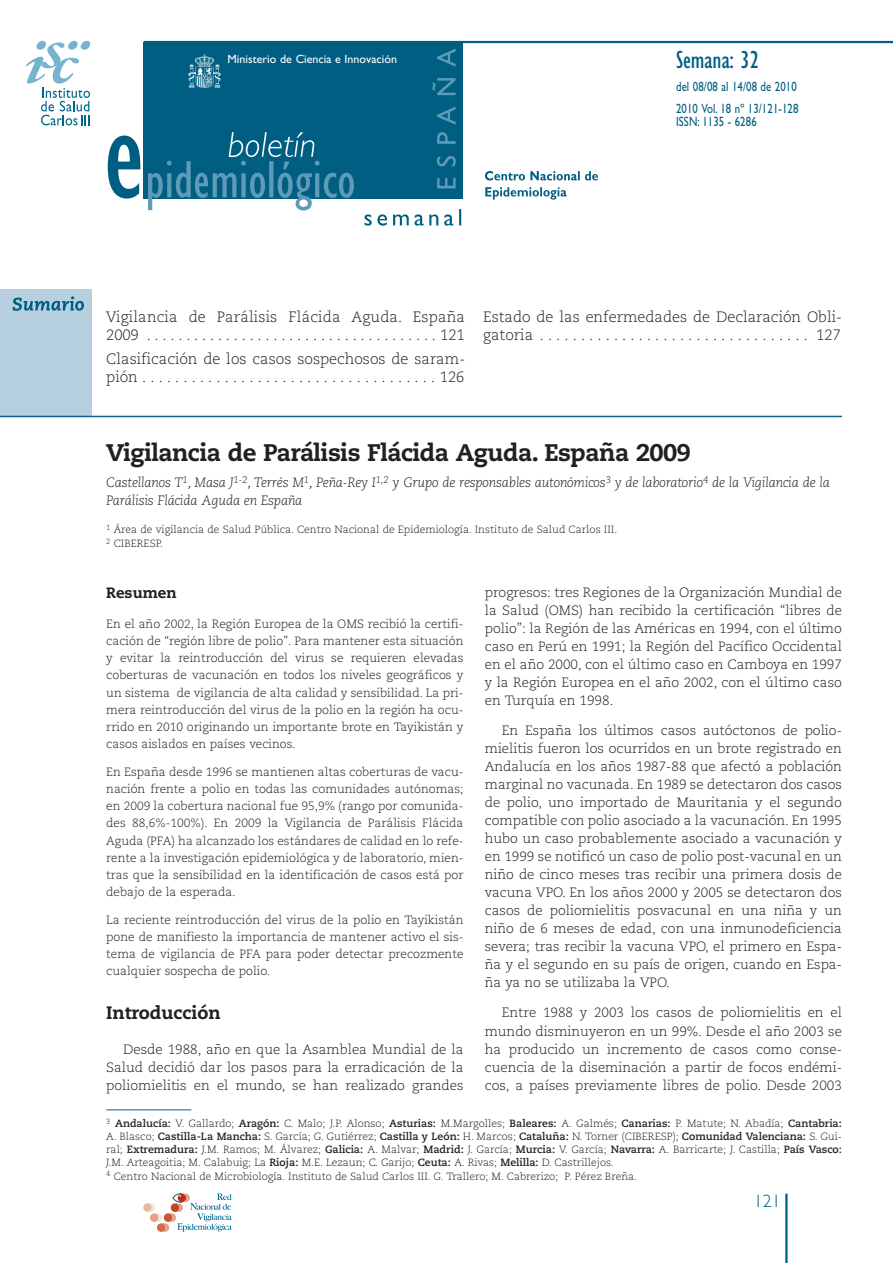
<style>
.page{position:relative;width:893px;height:1263px;background:#fff}
.page>*{position:absolute;margin:0;border:0;box-sizing:border-box;transform-origin:0 0}
.t1{font:condensed 25.5px "Gill Sans";letter-spacing:-.01em;color:#005e82}
.t2{font:800 24px "Caecilia";letter-spacing:-.025em;color:#231f20}
.t3{font:800 18px "Caecilia";color:#231f20}
.t4{font:300 18px "Gill Sans";color:#005e82}
.t5{font:300 15px/18px "Caecilia";color:#231f20}
.t6{font:800 15px "Caecilia";color:#231f20}
.t7{font:300 13.5px/18px "Caecilia";color:#231f20;text-align:justify}
.t8{font:italic 300 13.5px/18px "Caecilia";letter-spacing:-.015em;color:#231f20}
.t9{font:13.5px/22px "Gill Sans";letter-spacing:.01em;color:#005e82;scale:.8 1}
.t10{font:300 12px/17.2px "Caecilia";color:#231f20;text-align:justify}
.t11{font:12px "Gill Sans";color:#fff}
.t12{font:300 10.5px/13px "Caecilia";color:#231f20}
.s1{font-weight:700}
</style>
<div class="page">
<div style="left:144px;top:42px;width:319px;height:156px;background:#005e82"></div>
<img style="left:188px;top:54px;width:32px;height:34px">
<div style="left:0;top:289px;width:91px;height:128px;background:#b7d0e0"></div>
<hr style="left:785px;top:1194px;width:3px;height:69px;background:#005e82">
<svg style="left:13px;top:296px;width:71px;height:15px"></svg>
<hr style="left:0;top:416px;width:842px;height:1px;background:#005e82">
<svg style="left:485px;top:187px;width:82px;height:13px"></svg>
<svg style="left:485px;top:171px;width:113px;height:9px"></svg>
<svg style="left:432px;top:49px;width:24px;height:139px"></svg>
<svg style="left:364px;top:209px;width:97px;height:17px"></svg>
<svg style="left:148px;top:132px;width:206px;height:78px"></svg>
<svg style="left:108px;top:136px;width:33px;height:63px"></svg>
<div style="left:143px;top:1203px;width:9px;height:9px;background:#eab79f;border-radius:50%"></div>
<svg style="left:148px;top:1193px;width:84px;height:39px"></svg>
<svg style="left:26px;top:42px;width:64px;height:83px"></svg>
<hr style="left:144px;top:41px;width:749px;height:2px;background:#005e82">
<hr style="left:106px;top:1109px;width:85px;height:1px;background:#005e82">
<p class="t11" style="left:227px;top:55px;width:171px">Ministerio de Ciencia e Innovación</p>
<h1 class="t1" style="left:676px;top:50px;width:84px">Semana: 32</h1>
<p class="t9" style="left:676px;top:77px;width:155px">del 08/08 al 14/08 de 2010<br>2010 Vol. 18 nº 13/121-128</p>
<p class="t9" style="left:676px;top:112px;width:102px">ISSN: 1135 - 6286</p>
<p class="t5" style="left:106px;top:309px;width:360px">Vigilancia de Parálisis Flácida Aguda. España<br>2009 .....................................121</p>
<p class="t5" style="left:106px;top:351px;width:360px">Clasificación de los casos sospechosos de saram&shy;pión....................................126</p>
<p class="t5" style="left:483px;top:309px;width:360px">Estado de las enfermedades de Declaración Obli&shy;gatoria ................................. 127</p>
<h2 class="t2" style="left:106px;top:442px;width:586px">Vigilancia de Parálisis Flácida Aguda. España 2009</h2>
<p class="t8" style="left:106px;top:475px;width:725px">Castellanos T<sup>1</sup>, Masa J<sup>1-2</sup>, Terrés M<sup>1</sup>, Peña-Rey I<sup>1,2</sup> y Grupo de responsables autonómicos<sup>3</sup> y de laboratorio<sup>4</sup> de la Vigilancia de la<br>Parálisis Flácida Aguda en España</p>
<p class="t12" style="left:106px;top:523px;width:513px;line-height:13.8px"><sup>1</sup> Área de vigilancia de Salud Pública. Centro Nacional de Epidemiología. Instituto de Salud Carlos III.<br><sup>2</sup> CIBERESP.</p>
<p class="t6" style="left:106px;top:587px;width:72px">Resumen</p>
<p class="t10" style="left:106px;top:616px;width:359px">En el año 2002, la Región Europea de la OMS recibió la certifi&shy;cación de “región libre de polio”. Para mantener esta situación y evitar la reintroducción del virus se requieren elevadas coberturas de vacunación en todos los niveles geográficos y un sistema de vigilancia de alta calidad y sensibilidad. La pri&shy;mera reintroducción del virus de la polio en la región ha ocu&shy;rrido en 2010 originando un importante brote en Tayikistán y casos aislados en países vecinos.</p>
<p class="t10" style="left:106px;top:764px;width:359px">En España desde 1996 se mantienen altas coberturas de vacu&shy;nación frente a polio en todas las comunidades autónomas; en 2009 la cobertura nacional fue 95,9% (rango por comunida&shy;des 88,6%-100%). En 2009 la Vigilancia de Parálisis Flácida Aguda (PFA) ha alcanzado los estándares de calidad en lo refe&shy;rente a la investigación epidemiológica y de laboratorio, mien&shy;tras que la sensibilidad en la identificación de casos está por debajo de la esperada.</p>
<p class="t10" style="left:106px;top:912px;width:359px">La reciente reintroducción del virus de la polio en Tayikistán pone de manifiesto la importancia de mantener activo el sis&shy;tema de vigilancia de PFA para poder detectar precozmente cualquier sospecha de polio.</p>
<h3 class="t3" style="left:106px;top:1005px;width:116px">Introducción</h3>
<p class="t7" style="left:106px;top:1041px;width:359px;text-indent:17px">Desde 1988, año en que la Asamblea Mundial de la Salud decidió dar los pasos para la erradicación de la poliomielitis en el mundo, se han realizado grandes</p>
<p class="t7" style="left:485px;top:585px;width:359px">progresos: tres Regiones de la Organización Mundial de la Salud (OMS) han recibido la certificación “libres de polio”: la Región de las Américas en 1994, con el último caso en Perú en 1991; la Región del Pacífico Occidental en el año 2000, con el último caso en Camboya en 1997 y la Región Europea en el año 2002, con el último caso en Turquía en 1998.</p>
<p class="t7" style="left:485px;top:723px;width:359px;text-indent:17px">En España los últimos casos autóctonos de polio&shy;mielitis fueron los ocurridos en un brote registrado en Andalucía en los años 1987-88 que afectó a población marginal no vacunada. En 1989 se detectaron dos casos de polio, uno importado de Mauritania y el segundo compatible con polio asociado a la vacunación. En 1995 hubo un caso probablemente asociado a vacunación y en 1999 se notificó un caso de polio post-vacunal en un niño de cinco meses tras recibir una primera dosis de vacuna VPO. En los años 2000 y 2005 se detectaron dos casos de poliomielitis posvacunal en una niña y un niño de 6 meses de edad, con una inmunodeficiencia severa; tras recibir la vacuna VPO, el primero en Espa&shy;ña y el segundo en su país de origen, cuando en Espa&shy;ña ya no se utilizaba la VPO.</p>
<p class="t7" style="left:485px;top:1005px;width:359px;text-indent:17px">Entre 1988 y 2003 los casos de poliomielitis en el mundo disminuyeron en un 99%. Desde el año 2003 se ha producido un incremento de casos como conse&shy;cuencia de la diseminación a partir de focos endémi&shy;cos, a países previamente libres de polio. Desde 2003</p>
<p class="t12" style="left:106px;top:1118px;width:737px"><sup>3</sup> <span class="s1">Andalucía:</span> V. Gallardo; <span class="s1">Aragón:</span> C. Malo; J.P. Alonso; <span class="s1">Asturias:</span> M.Margolles; <span class="s1">Baleares:</span> A. Galmés; <span class="s1">Canarias:</span> P. Matute; N. Abadía; <span class="s1">Cantabria:<br></span>A. Blasco; <span class="s1">Castilla-La Mancha:</span> S. García; G. Gutiérrez; <span class="s1">Castilla y León:</span> H. Marcos; <span class="s1">Cataluña:</span> N. Torner (CIBERESP); <span class="s1">Comunidad Valenciana:</span> S. Gui&shy;ral; <span class="s1">Extremadura:</span> J.M. Ramos; M. Álvarez; <span class="s1">Galicia:</span> A. Malvar; <span class="s1">Madrid:</span> J. García; <span class="s1">Murcia:</span> V. García; <span class="s1">Navarra:</span> A. Barricarte; J. Castilla; <span class="s1">País Vasco:<br></span>J.M. Arteagoitia; M. Calabuig; La <span class="s1">Rioja:</span> M.E. Lezaun; C. Garijo; <span class="s1">Ceuta:</span> A. Rivas; <span class="s1">Melilla:</span> D. Castrillejos.<br><sup>4</sup> Centro Nacional de Microbiología. Instituto de Salud Carlos III. G. Trallero; M. Cabrerizo; P. Pérez Breña.</p>
<h3 class="t4" style="left:754px;top:1194px;width:29px">121</h3>
</div>
